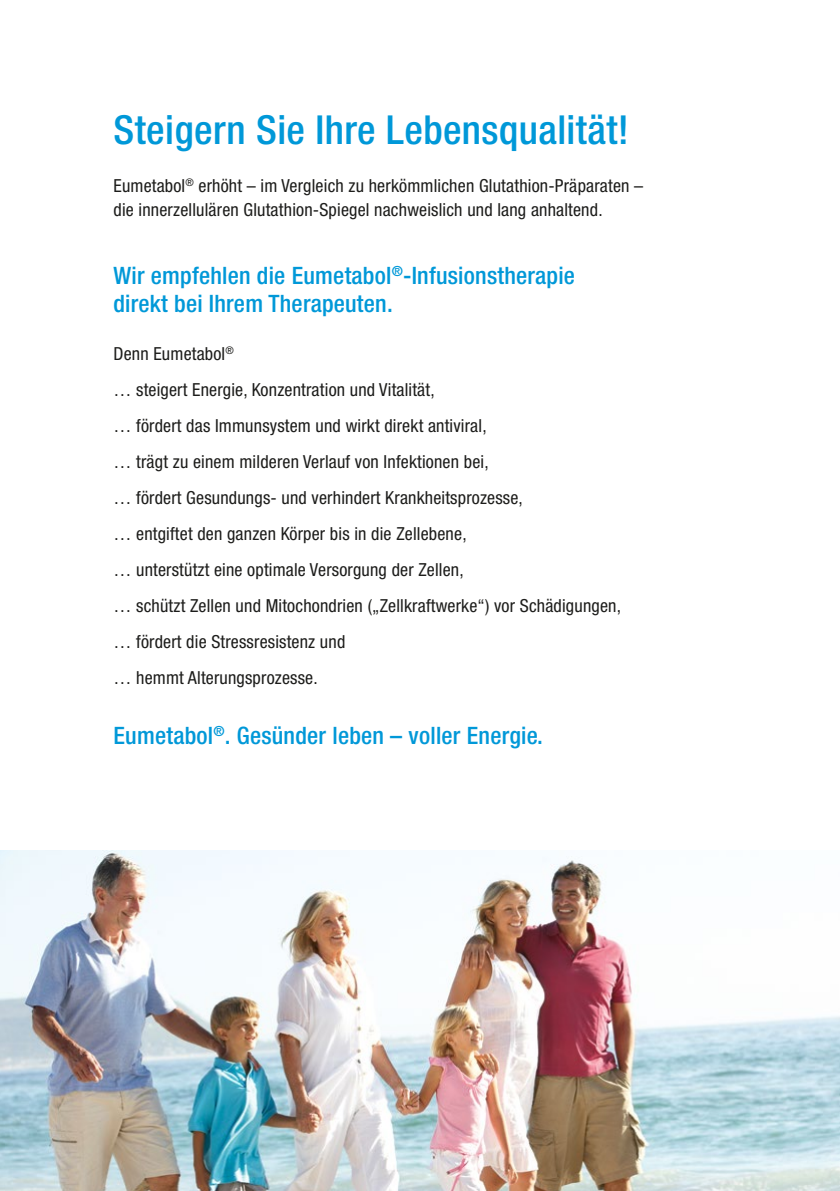
<style>
.page{position:relative;width:840px;height:1191px;background:#fff}
.page>*{position:absolute;margin:0;border:0;box-sizing:border-box;transform-origin:0 0}
.t1{font:500 condensed 40px "Helvetica Neue LT Std";letter-spacing:.01em;color:#0098d8}
.t2{font:500 condensed 24px/28px "Helvetica Neue LT Std";letter-spacing:.01em;color:#0098d8}
.t3{font:condensed 18px/36px "Helvetica Neue LT Std";letter-spacing:.01em;color:#1d1d1b}
</style>
<div class="page">
<img style="left:0;top:850px;width:839px;height:341px">
<h1 class="t1" style="left:113px;top:106px;width:516px">Steigern Sie Ihre Lebensqualität!</h1>
<p class="t3" style="left:113px;top:174px;width:531px;line-height:24px">Eumetabol<sup>®</sup> erhöht – im Vergleich zu herkömmlichen Glutathion-Präparaten – die innerzellulären Glutathion-Spiegel nachweislich und lang anhaltend.</p>
<h2 class="t2" style="left:113px;top:261px;width:463px">Wir empfehlen die Eumetabol<sup>®</sup>-Infusionstherapie direkt bei Ihrem Therapeuten.</h2>
<p class="t3" style="left:113px;top:336px;width:509px">Denn Eumetabol<sup>®<br></sup>… steigert Energie, Konzentration und Vitalität,<br>… fördert das Immunsystem und wirkt direkt antiviral,<br>… trägt zu einem milderen Verlauf von Infektionen bei,<br>… fördert Gesundungs- und verhindert Krankheitsprozesse,<br>… entgiftet den ganzen Körper bis in die Zellebene,<br>… unterstützt eine optimale Versorgung der Zellen,<br>… schützt Zellen und Mitochondrien („Zellkraftwerke“) vor Schädigungen, … fördert die Stressresistenz und<br>… hemmt Alterungsprozesse.</p>
<h2 class="t2" style="left:113px;top:721px;width:431px">Eumetabol<sup>®</sup>. Gesünder leben – voller Energie.</h2>
</div>
